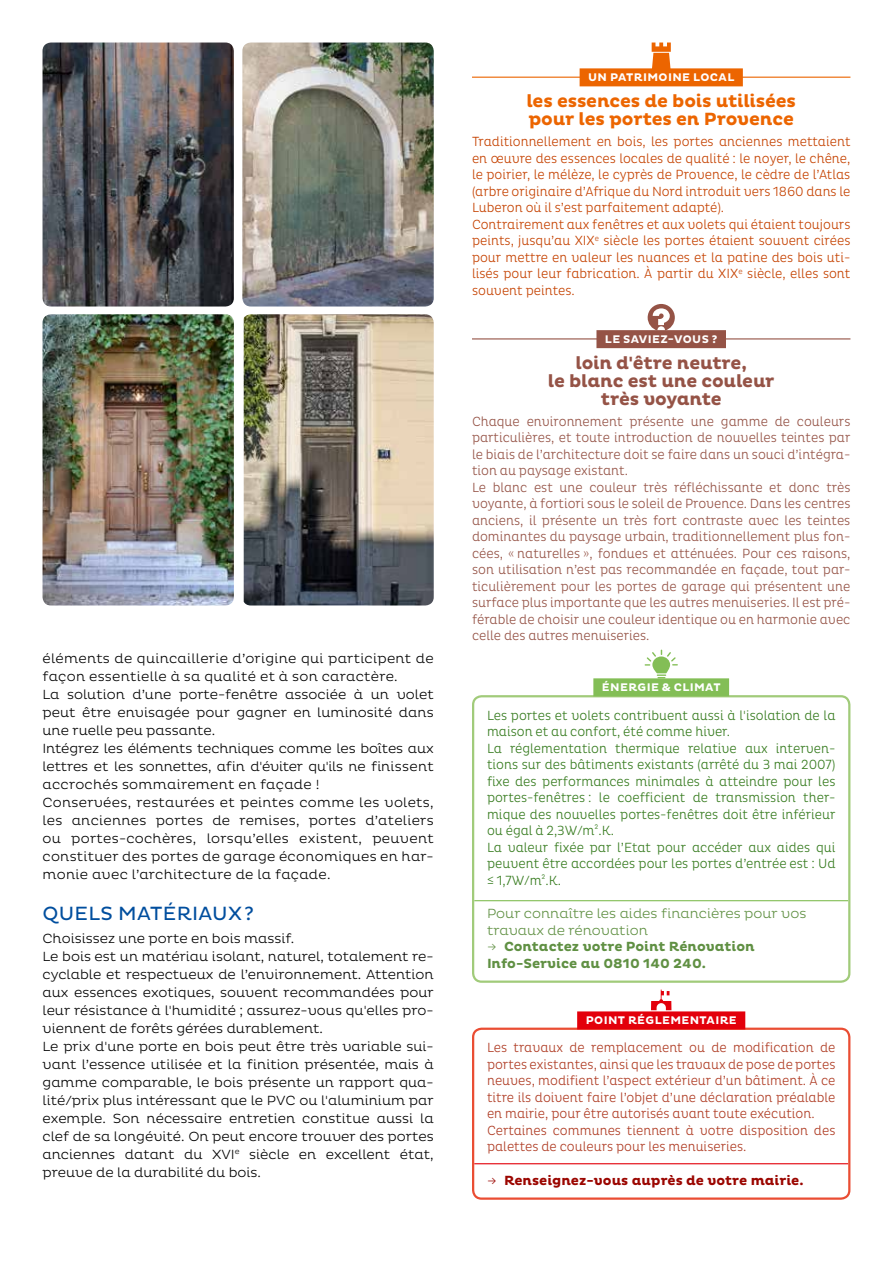
<style>
.page{position:relative;width:893px;height:1263px;background:#fff}
.page>*{position:absolute;margin:0;border:0;box-sizing:border-box;transform-origin:0 0}
.t1{font:19.5px "Pluto";letter-spacing:.015em;color:#004e9e}
.t2{font:700 18px/18px "Pluto";letter-spacing:-.01em;color:#ec6500}
.t3{font:700 18px/18px "Pluto";letter-spacing:-.01em;color:#955346;text-align:center}
.t4{font:300 condensed 13.5px/16.5px "Pluto";color:#955346}
.t5{font:300 13.5px/18px "Pluto";color:#000}
.t6{font:300 13.5px/18px "Pluto";letter-spacing:.02em;color:#000}
.t7{font:300 condensed 13.5px/16.5px "Pluto";color:#c54200}
.t8{font:300 condensed 13.5px/16.5px "Pluto";color:#367b1e}
.t9{font:300 condensed 13.5px/16.5px "Pluto";color:#af3c24}
.t10{font:300 13.5px/16.5px "Pluto";color:#609043}
.t11{font:700 13.5px/16.5px "Pluto";color:#609043}
.t12{font:700 13.5px "Pluto";color:#9b0600}
.t13{font:700 11.25px "Pluto";letter-spacing:.035em;color:#fff}
.s1{font-weight:300;font-stretch:condensed}
</style>
<div class="page">
<svg style="left:652px;top:43px;width:19px;height:25px"></svg>
<div style="left:580px;top:68px;width:163px;height:18px;background:#ec6500"></div>
<hr style="left:472px;top:77px;width:378px;height:1px;background:#ec6500">
<svg style="left:648px;top:304px;width:27px;height:26px"></svg>
<div style="left:596px;top:330px;width:130px;height:18px;background:#955346"></div>
<hr style="left:472px;top:338px;width:378px;height:1px;background:#955346">
<img style="left:43px;top:314px;width:191px;height:291px">
<img style="left:244px;top:314px;width:190px;height:291px">
<img style="left:43px;top:43px;width:191px;height:263px">
<img style="left:242px;top:43px;width:192px;height:263px">
<hr style="left:474px;top:1163px;width:374px;height:1px;background:#e3000b">
<div style="left:472px;top:1027px;width:378px;height:173px;border:2px solid #ea4d33;border-radius:9px"></div>
<div style="left:577px;top:1011px;width:168px;height:18px;background:#e3000b"></div>
<svg style="left:651px;top:989px;width:20px;height:21px"></svg>
<hr style="left:474px;top:900px;width:374px;height:1px;background:#83be56">
<div style="left:472px;top:695px;width:378px;height:288px;border:2px solid #a1cb7a;border-radius:9px"></div>
<div style="left:593px;top:678px;width:136px;height:18px;background:#83be56"></div>
<svg style="left:645px;top:650px;width:33px;height:28px"></svg>
<p class="t6" style="left:43px;top:650px;width:393px">éléments de quincaillerie d’origine qui participent de façon essentielle à sa qualité et à son caractère.<br>La solution d’une porte-fenêtre associée à un volet peut être envisagée pour gagner en luminosité dans une ruelle peu passante.<br>Intégrez les éléments techniques comme les boîtes aux lettres et les sonnettes, afin d'éviter qu'ils ne finissent accrochés sommairement en façade !<br>Conservées, restaurées et peintes comme les volets, les anciennes portes de remises, portes d’ateliers ou portes-cochères, lorsqu’elles existent, peuvent constituer des portes de garage économiques en har&shy;monie avec l’architecture de la façade.</p>
<h1 class="t1" style="left:43px;top:903px;width:213px">QUELS MATÉRIAUX?</h1>
<p class="t5" style="left:43px;top:929px;width:393px">Choisissez une porte en bois massif.<br>Le bois est un matériau isolant, naturel, totalement re&shy;cyclable et respectueux de l’environnement. Attention aux essences exotiques, souvent recommandées pour leur résistance à l'humidité ; assurez-vous qu'elles pro&shy;viennent de forêts gérées durablement.<br>Le prix d'une porte en bois peut être très variable sui&shy;vant l’essence utilisée et la finition présentée, mais à gamme comparable, le bois présente un rapport qua&shy;lité/prix plus intéressant que le PVC ou l'aluminium par exemple. Son nécessaire entretien constitue aussi la clef de sa longévité. On peut encore trouver des portes anciennes datant du XVI<sup>e</sup> siècle en excellent état, preuve de la durabilité du bois.</p>
<p class="t13" style="left:588px;top:71px;width:148px">UN PATRIMOINE LOCAL</p>
<h2 class="t2" style="left:526px;top:93px;width:271px">les essences de bois utilisées pour les portes en Provence</h2>
<p class="t7" style="left:472px;top:133px;width:380px">Traditionnellement en bois, les portes anciennes mettaient en œuvre des essences locales de qualité : le noyer, le chêne, le poirier, le mélèze, le cyprès de Provence, le cèdre de l’Atlas (arbre originaire d’Afrique du Nord introduit vers 1860 dans le Luberon où il s’est parfaitement adapté).<br>Contrairement aux fenêtres et aux volets qui étaient toujours peints, jusqu’au XIX<sup>e</sup> siècle les portes étaient souvent cirées pour mettre en valeur les nuances et la patine des bois uti&shy;lisés pour leur fabrication. À partir du XIX<sup>e</sup> siècle, elles sont souvent peintes.</p>
<p class="t13" style="left:605px;top:332px;width:114px">LE SAVIEZ-VOUS ?</p>
<h2 class="t3" style="left:548px;top:355px;width:228px">loin d'être neutre,<br>le blanc est une couleur très voyante</h2>
<p class="t4" style="left:472px;top:413px;width:380px">Chaque environnement présente une gamme de couleurs particulières, et toute introduction de nouvelles teintes par le biais de l’architecture doit se faire dans un souci d’intégra&shy;tion au paysage existant.<br>Le blanc est une couleur très réfléchissante et donc très voyante, à fortiori sous le soleil de Provence. Dans les centres anciens, il présente un très fort contraste avec les teintes dominantes du paysage urbain, traditionnellement plus fon&shy;cées, « naturelles », fondues et atténuées. Pour ces raisons, son utilisation n’est pas recommandée en façade, tout par&shy;ticulièrement pour les portes de garage qui présentent une surface plus importante que les autres menuiseries. Il est pré&shy;férable de choisir une couleur identique ou en harmonie avec celle des autres menuiseries.</p>
<p class="t13" style="left:602px;top:681px;width:120px">ÉNERGIE &amp; CLIMAT</p>
<p class="t8" style="left:487px;top:707px;width:350px">Les portes et volets contribuent aussi à l'isolation de la maison et au confort, été comme hiver.<br>La réglementation thermique relative aux interven&shy;tions sur des bâtiments existants (arrêté du 3 mai 2007) fixe des performances minimales à atteindre pour les portes-fenêtres : le coefficient de transmission ther&shy;mique des nouvelles portes-fenêtres doit être inférieur ou égal à 2,3W/m².K.<br>La valeur fixée par l’Etat pour accéder aux aides qui peuvent être accordées pour les portes d’entrée est : Ud ≤ 1,7W/m².K.</p>
<p class="t10" style="left:487px;top:905px;width:321px">Pour connaître les aides financières pour vos travaux de rénovation</p>
<p class="t11" style="left:487px;top:939px;width:269px"><span class="s1">→</span> Contactez votre Point Rénovation<br>Info-Service au 0810 140 240.</p>
<p class="t13" style="left:586px;top:1014px;width:153px">POINT RÉGLEMENTAIRE</p>
<p class="t9" style="left:487px;top:1039px;width:350px">Les travaux de remplacement ou de modification de portes existantes, ainsi que les travaux de pose de portes neuves, modifient l’aspect extérieur d’un bâtiment. À ce titre ils doivent faire l’objet d’une déclaration préalable en mairie, pour être autorisés avant toute exécution.<br>Certaines communes tiennent à votre disposition des palettes de couleurs pour les menuiseries.</p>
<p class="t12" style="left:487px;top:1172px;width:318px"><span class="s1">→</span> Renseignez-vous auprès de votre mairie.</p>
</div>
